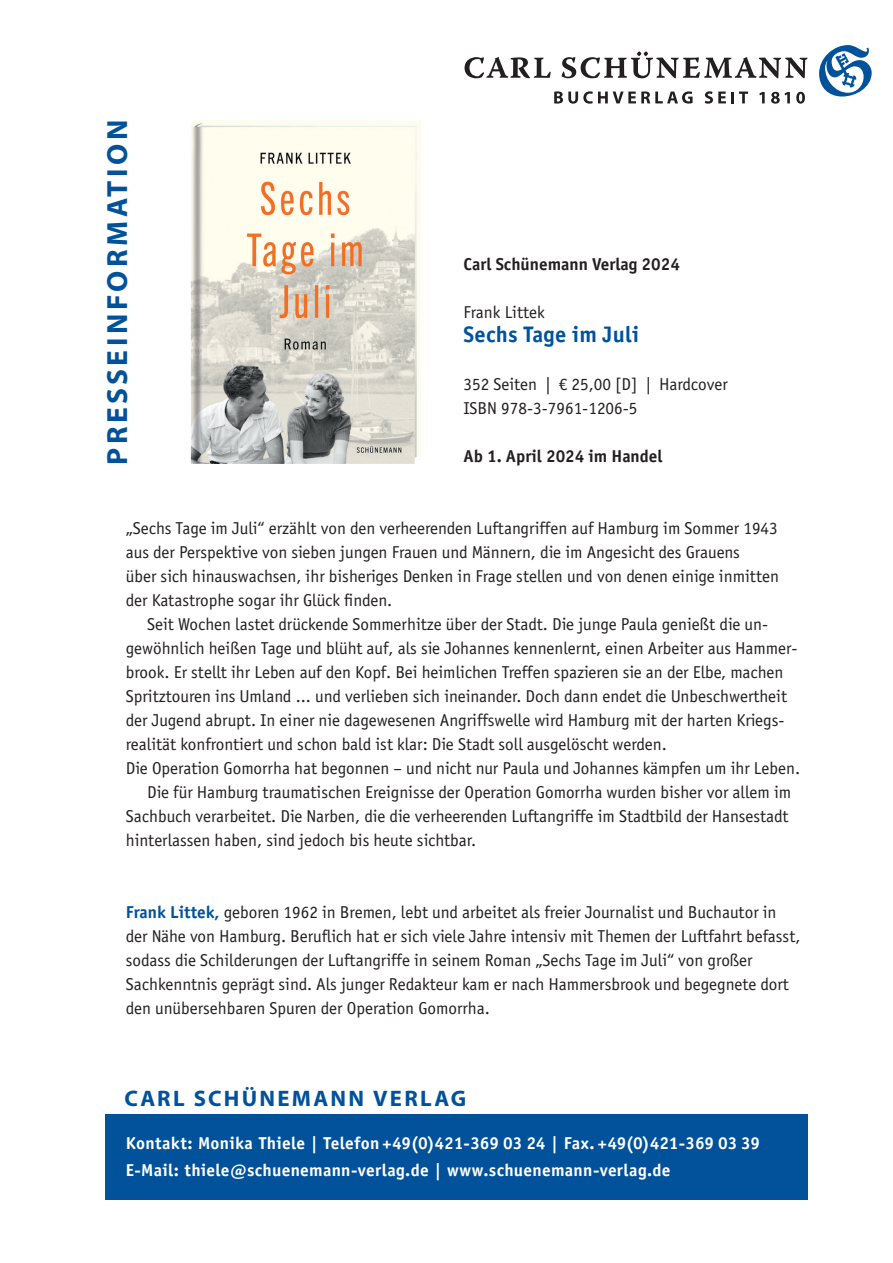
<style>
.page{position:relative;width:893px;height:1263px;background:#fff}
.page>*{position:absolute;margin:0;border:0;box-sizing:border-box;transform-origin:0 0}
.t1{font:700 29.25px "Myriad Pro";letter-spacing:.12em;color:#01529a}
.t2{font:700 22.5px "Myriad Pro";letter-spacing:.1em;color:#01529a}
.t3{font:700 22.5px "Officina Sans Std";letter-spacing:.01em;color:#01529a}
.t4{font:17.25px/24px "Officina Sans Std";color:#231f20}
.t5{font:700 17.25px/27px "Officina Sans Std";letter-spacing:.015em;color:#fff}
.t6{font:700 17.25px "Officina Sans Std";color:#231f20}
.s1{font-weight:700;color:#01529a}
</style>
<div class="page">
<svg style="left:561px;top:51px;width:246px;height:27px"></svg>
<svg style="left:554px;top:91px;width:139px;height:13px"></svg>
<svg style="left:705px;top:91px;width:43px;height:13px"></svg>
<svg style="left:759px;top:92px;width:6px;height:11px"></svg>
<svg style="left:771px;top:92px;width:19px;height:12px"></svg>
<svg style="left:796px;top:92px;width:9px;height:12px"></svg>
<svg style="left:465px;top:57px;width:86px;height:21px"></svg>
<svg style="left:819px;top:45px;width:53px;height:52px"></svg>
<div style="left:106px;top:1115px;width:702px;height:85px;background:#01529a"></div>
<img style="left:190px;top:121px;width:231px;height:343px">
<h1 class="t1" style="left:98px;top:464px;width:346px;rotate:-90deg">PRESSEINFORMATION</h1>
<p class="t6" style="left:463px;top:253px;width:218px">Carl Schünemann Verlag 2024</p>
<p class="t4" style="left:463px;top:300px;width:83px">Frank Littek</p>
<h2 class="t3" style="left:463px;top:320px;width:177px">Sechs Tage im Juli</h2>
<p class="t4" style="left:463px;top:372px;width:266px">352 Seiten | € 25,00 [D] | Hardcover<br>ISBN 978-3-7961-1206-5</p>
<p class="t6" style="left:463px;top:445px;width:201px">Ab 1. April 2024 im Handel</p>
<p class="t4" style="left:126px;top:516px;width:655px">„Sechs Tage im Juli“ erzählt von den verheerenden Luftangriffen auf Hamburg im Sommer 1943 aus der Perspektive von sieben jungen Frauen und Männern, die im Angesicht des Grauens<br>über sich hinauswachsen, ihr bisheriges Denken in Frage stellen und von denen einige inmitten der Katastrophe sogar ihr Glück finden.</p>
<p class="t4" style="left:147px;top:612px;width:623px">Seit Wochen lastet drückende Sommerhitze über der Stadt. Die junge Paula genießt die un-</p>
<p class="t4" style="left:126px;top:636px;width:673px">gewöhnlich heißen Tage und blüht auf, als sie Johannes kennenlernt, einen Arbeiter aus Hammer-</p>
<p class="t4" style="left:126px;top:660px;width:659px">brook. Er stellt ihr Leben auf den Kopf. Bei heimlichen Treffen spazieren sie an der Elbe, machen</p>
<p class="t4" style="left:126px;top:684px;width:663px">Spritztouren ins Umland ... und verlieben sich ineinander. Doch dann endet die Unbeschwertheit</p>
<p class="t4" style="left:126px;top:708px;width:659px">der Jugend abrupt. In einer nie dagewesenen Angriffswelle wird Hamburg mit der harten Kriegs-</p>
<p class="t4" style="left:126px;top:732px;width:542px">realität konfrontiert und schon bald ist klar: Die Stadt soll ausgelöscht werden.</p>
<p class="t4" style="left:126px;top:756px;width:676px">Die Operation Gomorrha hat begonnen – und nicht nur Paula und Johannes kämpfen um ihr Leben.</p>
<p class="t4" style="left:147px;top:780px;width:646px">Die für Hamburg traumatischen Ereignisse der Operation Gomorrha wurden bisher vor allem im</p>
<p class="t4" style="left:126px;top:804px;width:664px">Sachbuch verarbeitet. Die Narben, die die verheerenden Luftangriffe im Stadtbild der Hansestadt</p>
<p class="t4" style="left:126px;top:828px;width:352px">hinterlassen haben, sind jedoch bis heute sichtbar.</p>
<p class="t4" style="left:126px;top:900px;width:676px"><span class="s1">Frank Littek,</span> geboren 1962 in Bremen, lebt und arbeitet als freier Journalist und Buchautor in der Nähe von Hamburg. Beruflich hat er sich viele Jahre intensiv mit Themen der Luftfahrt befasst, sodass die Schilderungen der Luftangriffe in seinem Roman „Sechs Tage im Juli“ von großer Sachkenntnis geprägt sind. Als junger Redakteur kam er nach Hammersbrook und begegnete dort den unübersehbaren Spuren der Operation Gomorrha.</p>
<h2 class="t2" style="left:124px;top:1083px;width:343px">CARL SCHÜNEMANN VERLAG</h2>
<p class="t5" style="left:126px;top:1129px;width:636px">Kontakt: Monika Thiele | Telefon +49(0)421-369 03 24 | Fax. +49(0)421-369 03 39<br>E-Mail: thiele@schuenemann-verlag.de | www.schuenemann-verlag.de</p>
</div>
